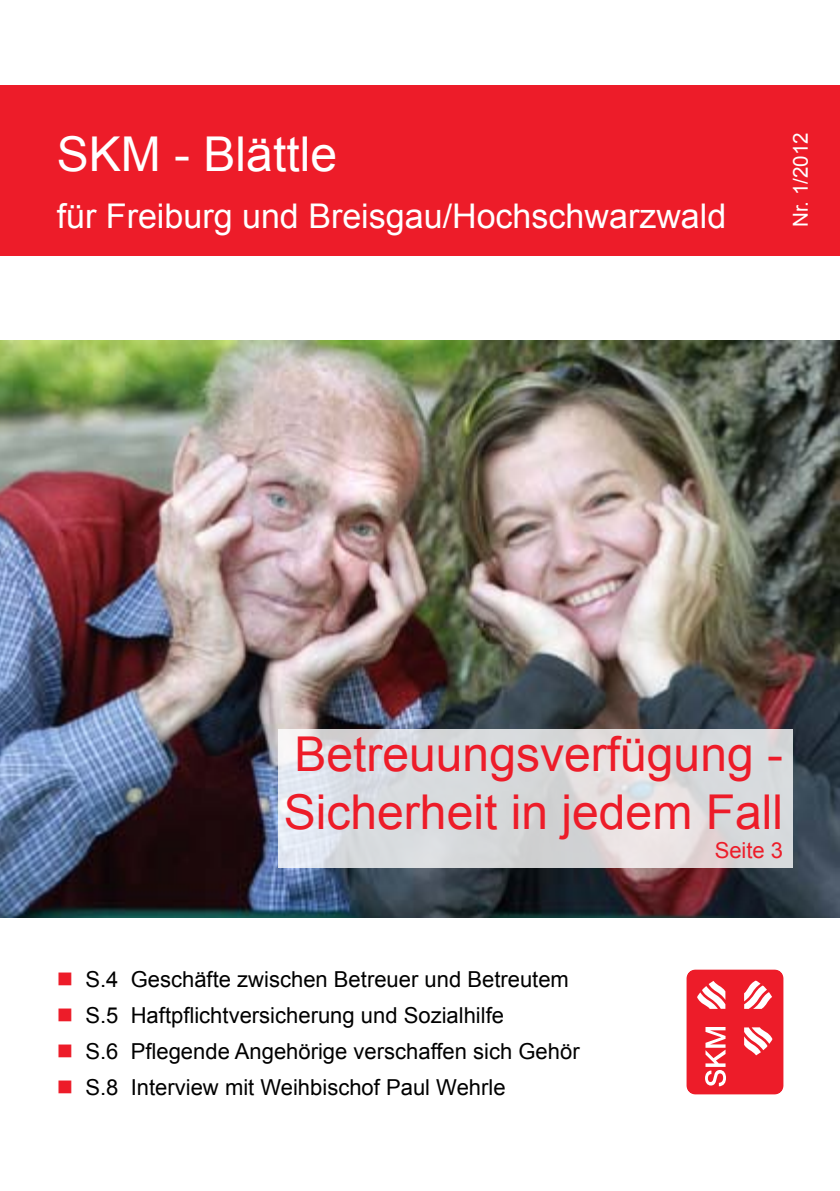
<style>
.page{position:relative;width:840px;height:1191px;background:#fff}
.page>*{position:absolute;margin:0;border:0;box-sizing:border-box;transform-origin:0 0}
.t1{font:48px/57.6px "Arial";color:#ed1c29}
.t2{font:48px "Arial";color:#fff}
.t3{font:34px "Arial";color:#fff}
.t4{font:22px "Arial";color:#000}
.t5{font:22px "Arial";color:#ed1c29}
.t6{font:20.6px "Arial";color:#fff}
.s1{color:#ed1c29}
</style>
<div class="page">
<div style="left:0;top:85px;width:839px;height:170px;background:#ed1c29"></div>
<img style="left:0;top:340px;width:839px;height:577px">
<div style="left:686px;top:969px;width:96px;height:125px;background:#ed1c29;border-radius:8px"></div>
<svg style="left:744px;top:980px;width:27px;height:29px"></svg>
<svg style="left:697px;top:981px;width:28px;height:28px"></svg>
<svg style="left:744px;top:1027px;width:28px;height:28px"></svg>
<svg style="left:705px;top:1027px;width:20px;height:59px"></svg>
<svg style="left:278px;top:729px;width:514px;height:138px;background:#dbdcde"></svg>
<h1 class="t2" style="left:57px;top:122px;width:282px">SKM - Blättle</h1>
<h2 class="t3" style="left:57px;top:194px;width:670px">für Freiburg und Breisgau/Hochschwarzwald</h2>
<p class="t6" style="left:786px;top:227px;width:97px;rotate:-90deg">Nr. 1/2012</p>
<h1 class="t1" style="left:283px;top:726px;width:500px">Betreuungsverfügung -<br>Sicherheit in jedem Fall</h1>
<p class="t5" style="left:714px;top:835px;width:70px">Seite 3</p>
<p class="t4" style="left:57px;top:964px;width:513px"><span class="s1">■</span> S.4 Geschäfte zwischen Betreuer und Betreutem</p>
<p class="t4" style="left:57px;top:1000px;width:448px"><span class="s1">■</span> S.5 Haftpflichtversicherung und Sozialhilfe</p>
<p class="t4" style="left:57px;top:1036px;width:524px"><span class="s1">■</span> S.6 Pflegende Angehörige verschaffen sich Gehör</p>
<p class="t4" style="left:57px;top:1072px;width:450px"><span class="s1">■</span> S.8 Interview mit Weihbischof Paul Wehrle</p>
</div>
